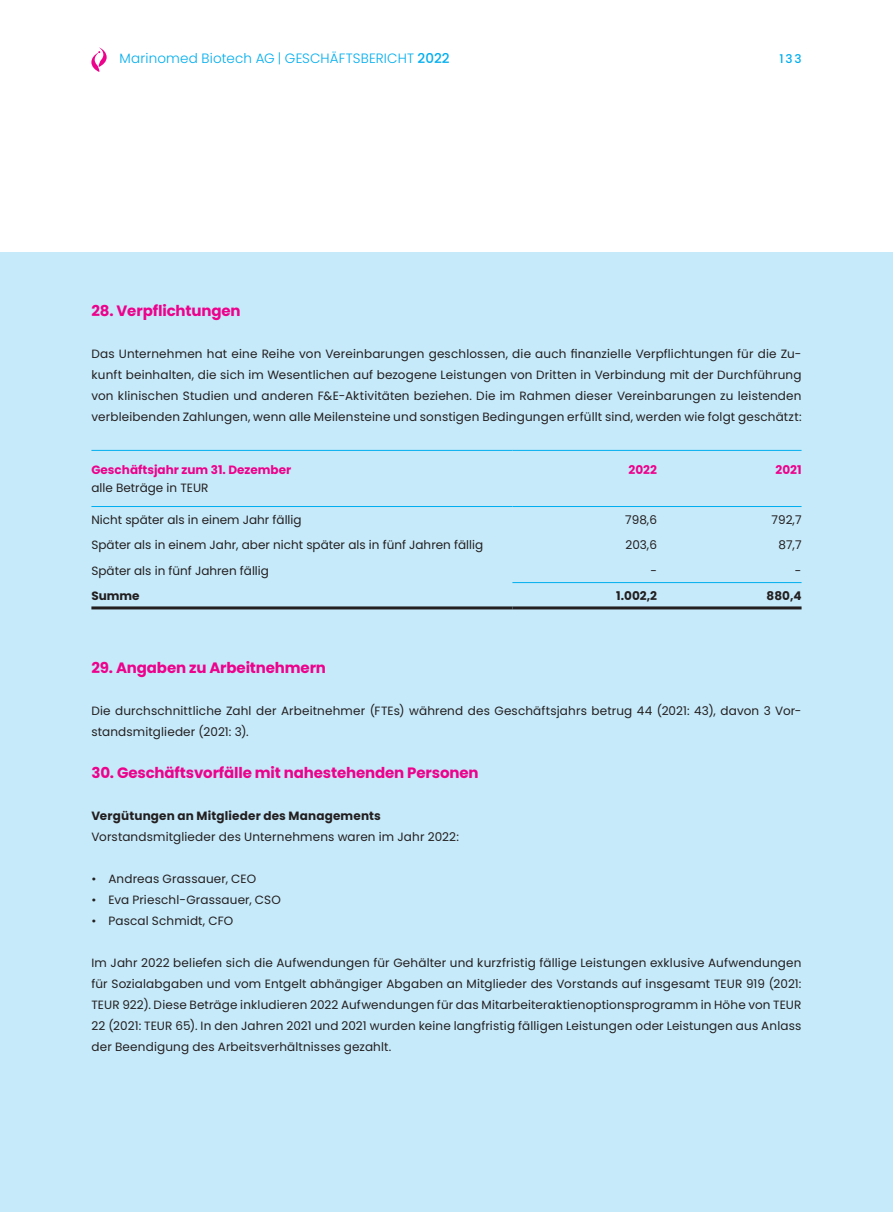
<style>
.page{position:relative;width:893px;height:1212px;background:#fff}
.page>*{position:absolute;margin:0;border:0;box-sizing:border-box;transform-origin:0 0}
.t1{font:700 15px "Poppins";letter-spacing:-.01em;color:#ed028c}
.t2{font:300 13.5px "Poppins";letter-spacing:.01em;color:#00aeef}
.t3{font:12px/21px "Poppins";letter-spacing:.01em;color:#231f20;text-align:justify}
.t4{font:700 12px "Poppins";letter-spacing:.015em;color:#231f20}
.t5{font:700 12px "Poppins";color:#ed028c}
.t6{font:500 12px "Poppins";color:#00aeef}
.s1{font-weight:500}
</style>
<div class="page">
<div style="left:0;top:252px;width:893px;height:960px;background:#c6eafa"></div>
<hr style="left:91px;top:450px;width:421px;height:1px;background:#00aeef">
<hr style="left:512px;top:450px;width:145px;height:1px;background:#00aeef">
<hr style="left:657px;top:450px;width:144px;height:1px;background:#00aeef">
<hr style="left:91px;top:506px;width:421px;height:1px;background:#00aeef">
<hr style="left:512px;top:506px;width:145px;height:1px;background:#00aeef">
<hr style="left:657px;top:506px;width:144px;height:1px;background:#00aeef">
<hr style="left:512px;top:582px;width:145px;height:1px;background:#00aeef">
<hr style="left:657px;top:582px;width:144px;height:1px;background:#00aeef">
<hr style="left:91px;top:606px;width:421px;height:3px;background:#231f20">
<hr style="left:512px;top:606px;width:145px;height:3px;background:#231f20">
<hr style="left:657px;top:606px;width:144px;height:3px;background:#231f20">
<svg style="left:91px;top:48px;width:16px;height:24px"></svg>
<p class="t2" style="left:119px;top:50px;width:332px">Marinomed Biotech AG | GESCHÄFTSBERICHT <span class="s1">2022</span></p>
<p class="t6" style="left:780px;top:52px;width:23px">133</p>
<p class="t1" style="left:91px;top:302px;width:151px">28. Verpflichtungen</p>
<p class="t3" style="left:91px;top:343px;width:712px">Das Unternehmen hat eine Reihe von Vereinbarungen geschlossen, die auch finanzielle Verpflichtungen für die Zu&shy;kunft beinhalten, die sich im Wesentlichen auf bezogene Leistungen von Dritten in Verbindung mit der Durchführung von klinischen Studien und anderen F&amp;E-Aktivitäten beziehen. Die im Rahmen dieser Vereinbarungen zu leistenden verbleibenden Zahlungen, wenn alle Meilensteine und sonstigen Bedingungen erfüllt sind, werden wie folgt geschätzt:</p>
<p class="t5" style="left:91px;top:463px;width:201px">Geschäftsjahr zum 31. Dezember</p>
<p class="t3" style="left:91px;top:478px;width:119px">alle Beträge in TEUR</p>
<p class="t5" style="left:629px;top:463px;width:30px">2022</p>
<p class="t5" style="left:775px;top:463px;width:28px">2021</p>
<p class="t3" style="left:91px;top:509px;width:212px">Nicht später als in einem Jahr fällig</p>
<p class="t3" style="left:625px;top:509px;width:33px">798,6</p>
<p class="t3" style="left:772px;top:509px;width:31px">792,7</p>
<p class="t3" style="left:91px;top:535px;width:393px">Später als in einem Jahr, aber nicht später als in fünf Jahren fällig</p>
<p class="t3" style="left:625px;top:535px;width:33px">203,6</p>
<p class="t3" style="left:778px;top:535px;width:25px">87,7</p>
<p class="t3" style="left:91px;top:560px;width:179px">Später als in fünf Jahren fällig</p>
<p class="t3" style="left:650px;top:560px;width:8px">-</p>
<p class="t3" style="left:795px;top:560px;width:8px">-</p>
<p class="t4" style="left:91px;top:589px;width:50px">Summe</p>
<p class="t4" style="left:616px;top:589px;width:42px">1.002,2</p>
<p class="t4" style="left:767px;top:589px;width:36px">880,4</p>
<p class="t1" style="left:91px;top:659px;width:236px">29. Angaben zu Arbeitnehmern</p>
<p class="t3" style="left:91px;top:700px;width:712px">Die durchschnittliche Zahl der Arbeitnehmer (FTEs) während des Geschäftsjahrs betrug 44 (2021: 43), davon 3 Vor&shy;standsmitglieder (2021: 3).</p>
<p class="t1" style="left:91px;top:764px;width:389px">30. Geschäftsvorfälle mit nahestehenden Personen</p>
<p class="t4" style="left:91px;top:808px;width:291px">Vergütungen an Mitglieder des Managements</p>
<p class="t3" style="left:91px;top:826px;width:369px">Vorstandsmitglieder des Unternehmens waren im Jahr 2022:</p>
<p class="t3" style="left:91px;top:868px;width:166px">• Andreas Grassauer, CEO</p>
<p class="t3" style="left:91px;top:889px;width:191px">• Eva Prieschl-Grassauer, CSO</p>
<p class="t3" style="left:91px;top:910px;width:143px">• Pascal Schmidt, CFO</p>
<p class="t3" style="left:91px;top:952px;width:712px">Im Jahr 2022 beliefen sich die Aufwendungen für Gehälter und kurzfristig fällige Leistungen exklusive Aufwendungen für Sozialabgaben und vom Entgelt abhängiger Abgaben an Mitglieder des Vorstands auf insgesamt TEUR 919 (2021:<br>TEUR 922). Diese Beträge inkludieren 2022 Aufwendungen für das Mitarbeiteraktienoptionsprogramm in Höhe von TEUR 22 (2021: TEUR 65). In den Jahren 2021 und 2021 wurden keine langfristig fälligen Leistungen oder Leistungen aus Anlass der Beendigung des Arbeitsverhältnisses gezahlt.</p>
</div>
